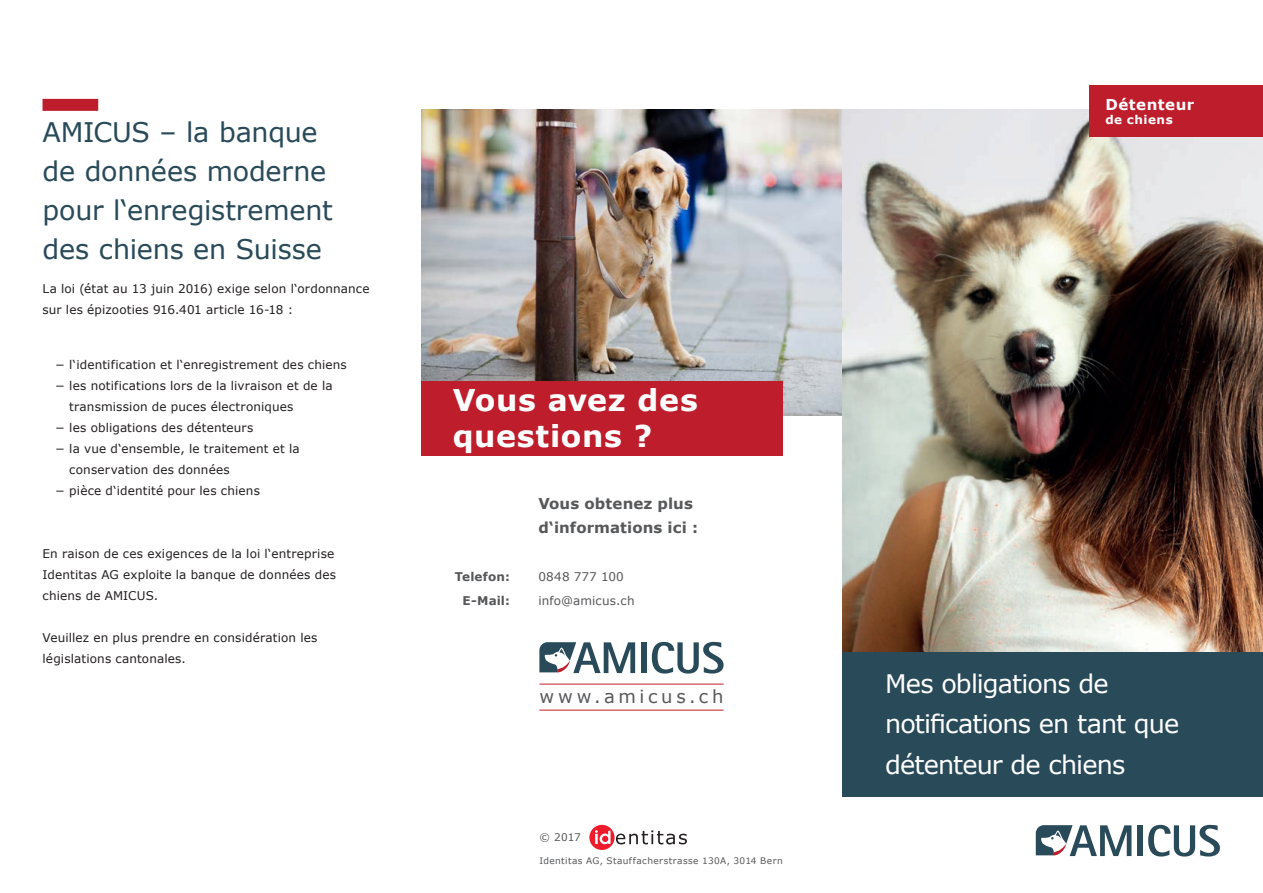
<style>
.page{position:relative;width:1263px;height:893px;background:#fff}
.page>*{position:absolute;margin:0;border:0;box-sizing:border-box;transform-origin:0 0}
.t1{font:700 30px/36px "Verdana";letter-spacing:.015em;color:#fff}
.t2{font:27px/39px "Verdana";letter-spacing:-.01em;color:#294a59}
.t3{font:25.5px/40.5px "Verdana";letter-spacing:-.035em;color:#fff}
.t4{font:18px "Verdana";letter-spacing:.21em;color:#57585a}
.t5{font:700 15px/24px "Verdana";letter-spacing:.005em;color:#57585a}
.t6{font:700 15px "Verdana";letter-spacing:.035em;color:#fff}
.t7{font:12px/21px "Verdana";letter-spacing:.01em;color:#231f20}
.t8{font:12px "Verdana";letter-spacing:.015em;color:#57585a}
.t9{font:700 12px "Verdana";letter-spacing:.015em;color:#57585a}
.t10{font:700 12px "Verdana";letter-spacing:.04em;color:#fff}
.t11{font:10.5px "Verdana";color:#57585a}
.t12{font:9px "Verdana";letter-spacing:.045em;color:#57585a}
</style>
<div class="page">
<img style="left:421px;top:109px;width:421px;height:307px">
<div style="left:421px;top:381px;width:361px;height:74px;background:#be1d2c"></div>
<svg style="left:539px;top:642px;width:96px;height:31px"></svg>
<div style="left:641px;top:642px;width:6px;height:31px;background:#294a59"></div>
<svg style="left:652px;top:642px;width:71px;height:32px"></svg>
<img style="left:842px;top:109px;width:421px;height:543px">
<svg style="left:1036px;top:825px;width:95px;height:31px"></svg>
<div style="left:1138px;top:825px;width:5px;height:31px;background:#294a59"></div>
<svg style="left:1148px;top:825px;width:72px;height:31px"></svg>
<div style="left:842px;top:652px;width:421px;height:145px;background:#294a59"></div>
<div style="left:1090px;top:85px;width:173px;height:51px;background:#be1d2c"></div>
<hr style="left:539px;top:684px;width:184px;height:1px;background:#be1d2c">
<hr style="left:539px;top:710px;width:184px;height:1px;background:#be1d2c">
<div style="left:589px;top:825px;width:25px;height:25px;background:#ee1b2d;border-radius:50%"></div>
<svg style="left:595px;top:830px;width:15px;height:14px"></svg>
<svg style="left:616px;top:830px;width:71px;height:14px"></svg>
<div style="left:43px;top:99px;width:55px;height:12px;background:#be1d2c"></div>
<h2 class="t2" style="left:43px;top:113px;width:292px">AMICUS – la banque de données moderne pour l‘enregistrement des chiens en Suisse</h2>
<p class="t7" style="left:43px;top:278px;width:328px">La loi (état au 13 juin 2016) exige selon l‘ordonnance sur les épizooties 916.401 article 16-18 :</p>
<p class="t7" style="left:55px;top:354px;width:293px">− l‘identification et l‘enregistrement des chiens</p>
<p class="t7" style="left:55px;top:375px;width:279px">− les notifications lors de la livraison et de la</p>
<p class="t7" style="left:69px;top:396px;width:226px">transmission de puces électroniques</p>
<p class="t7" style="left:55px;top:417px;width:200px">− les obligations des détenteurs</p>
<p class="t7" style="left:55px;top:438px;width:246px">− la vue d‘ensemble, le traitement et la</p>
<p class="t7" style="left:69px;top:459px;width:162px">conservation des données</p>
<p class="t7" style="left:55px;top:480px;width:206px">− pièce d‘identité pour les chiens</p>
<p class="t7" style="left:43px;top:543px;width:295px">En raison de ces exigences de la loi l‘entreprise<br>Identitas AG exploite la banque de données des chiens de AMICUS.</p>
<p class="t7" style="left:43px;top:627px;width:276px">Veuillez en plus prendre en considération les législations cantonales.</p>
<h1 class="t1" style="left:453px;top:381px;width:246px">Vous avez des questions ?</h1>
<p class="t5" style="left:538px;top:491px;width:161px">Vous obtenez plus d‘informations ici :</p>
<p class="t9" style="left:455px;top:568px;width:57px">Telefon:</p>
<p class="t8" style="left:538px;top:568px;width:87px">0848 777 100</p>
<p class="t9" style="left:463px;top:592px;width:49px">E-Mail:</p>
<p class="t8" style="left:538px;top:592px;width:98px">info@amicus.ch</p>
<h3 class="t4" style="left:539px;top:684px;width:186px">www.amicus.ch</h3>
<p class="t11" style="left:539px;top:830px;width:43px">© 2017</p>
<p class="t12" style="left:539px;top:854px;width:245px">Identitas AG, Stauffacherstrasse 130A, 3014 Bern</p>
<p class="t6" style="left:1105px;top:94px;width:90px">Détenteur</p>
<p class="t10" style="left:1105px;top:112px;width:69px">de chiens</p>
<h3 class="t3" style="left:885px;top:663px;width:296px">Mes obligations de notifications en tant que détenteur de chiens</h3>
</div>
